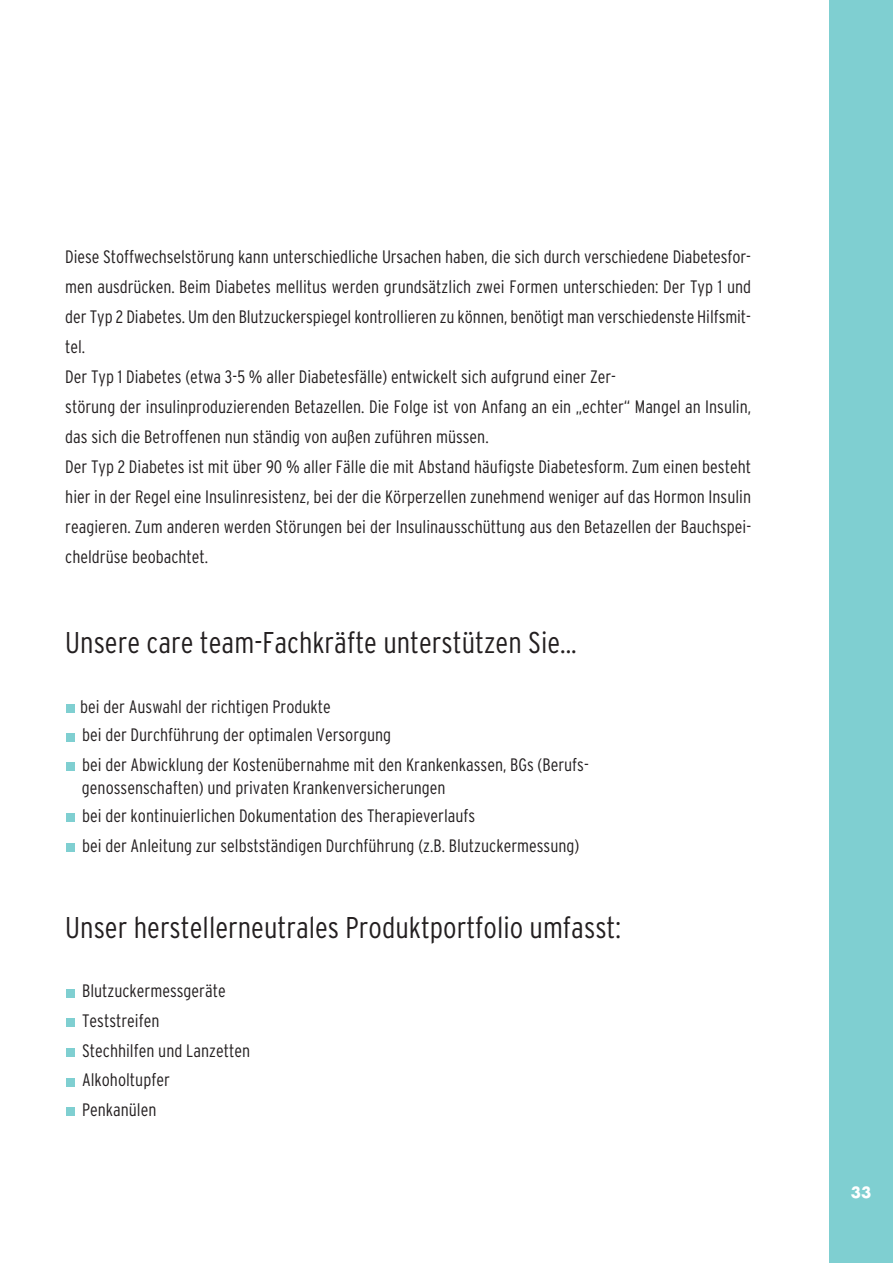
<style>
.page{position:relative;width:893px;height:1263px;background:#fff}
.page>*{position:absolute;margin:0;border:0;box-sizing:border-box;transform-origin:0 0}
.t1{font:300 condensed 30px "Interstate";color:#231f20}
.t2{font:300 condensed 18px/30px "Interstate";color:#231f20}
.t3{font:700 15px "Futura";color:#fff}
</style>
<div class="page">
<div style="left:829px;top:0;width:64px;height:1263px;background:#7fcfd1"></div>
<div style="left:67px;top:704px;width:8px;height:9px;background:#7fcfd1"></div>
<div style="left:67px;top:733px;width:8px;height:8px;background:#7fcfd1"></div>
<div style="left:67px;top:762px;width:8px;height:9px;background:#7fcfd1"></div>
<div style="left:67px;top:814px;width:8px;height:8px;background:#7fcfd1"></div>
<div style="left:67px;top:843px;width:8px;height:9px;background:#7fcfd1"></div>
<div style="left:67px;top:989px;width:8px;height:8px;background:#7fcfd1"></div>
<div style="left:67px;top:1019px;width:8px;height:8px;background:#7fcfd1"></div>
<div style="left:67px;top:1048px;width:8px;height:9px;background:#7fcfd1"></div>
<div style="left:67px;top:1078px;width:8px;height:8px;background:#7fcfd1"></div>
<div style="left:67px;top:1108px;width:8px;height:8px;background:#7fcfd1"></div>
<p class="t2" style="left:65px;top:243px;width:687px">Diese Stoffwechselstörung kann unterschiedliche Ursachen haben, die sich durch verschiedene Diabetesfor&shy;men ausdrücken. Beim Diabetes mellitus werden grundsätzlich zwei Formen unterschieden: Der Typ 1 und der Typ 2 Diabetes. Um den Blutzuckerspiegel kontrollieren zu können, benötigt man verschiedenste Hilfsmit&shy;tel.<br>Der Typ 1 Diabetes (etwa 3-5 % aller Diabetesfälle) entwickelt sich aufgrund einer Zer-<br>störung der insulinproduzierenden Betazellen. Die Folge ist von Anfang an ein „echter“ Mangel an Insulin, das sich die Betroffenen nun ständig von außen zuführen müssen.<br>Der Typ 2 Diabetes ist mit über 90 % aller Fälle die mit Abstand häufigste Diabetesform. Zum einen besteht hier in der Regel eine Insulinresistenz, bei der die Körperzellen zunehmend weniger auf das Hormon Insulin reagieren. Zum anderen werden Störungen bei der Insulinausschüttung aus den Betazellen der Bauchspei&shy;cheldrüse beobachtet.</p>
<h1 class="t1" style="left:65px;top:631px;width:513px">Unsere care team-Fachkräfte unterstützen Sie...</h1>
<p class="t2" style="left:80px;top:693px;width:510px;line-height:29px">bei der Auswahl der richtigen Produkte<br>bei der Durchführung der optimalen Versorgung<br>bei der Abwicklung der Kostenübernahme mit den Krankenkassen, BGs (Berufs-</p>
<p class="t2" style="left:82px;top:775px;width:395px;line-height:28px">genossenschaften) und privaten Krankenversicherungen<br>bei der kontinuierlichen Dokumentation des Therapieverlaufs</p>
<p class="t2" style="left:82px;top:832px;width:499px">bei der Anleitung zur selbstständigen Durchführung (z.B. Blutzuckermessung)</p>
<h1 class="t1" style="left:65px;top:916px;width:557px">Unser herstellerneutrales Produktportfolio umfasst:</h1>
<p class="t2" style="left:82px;top:978px;width:169px">Blutzuckermessgeräte<br>Teststreifen<br>Stechhilfen und Lanzetten<br>Alkoholtupfer<br>Penkanülen</p>
<p class="t3" style="left:851px;top:1185px;width:22px">33</p>
</div>
